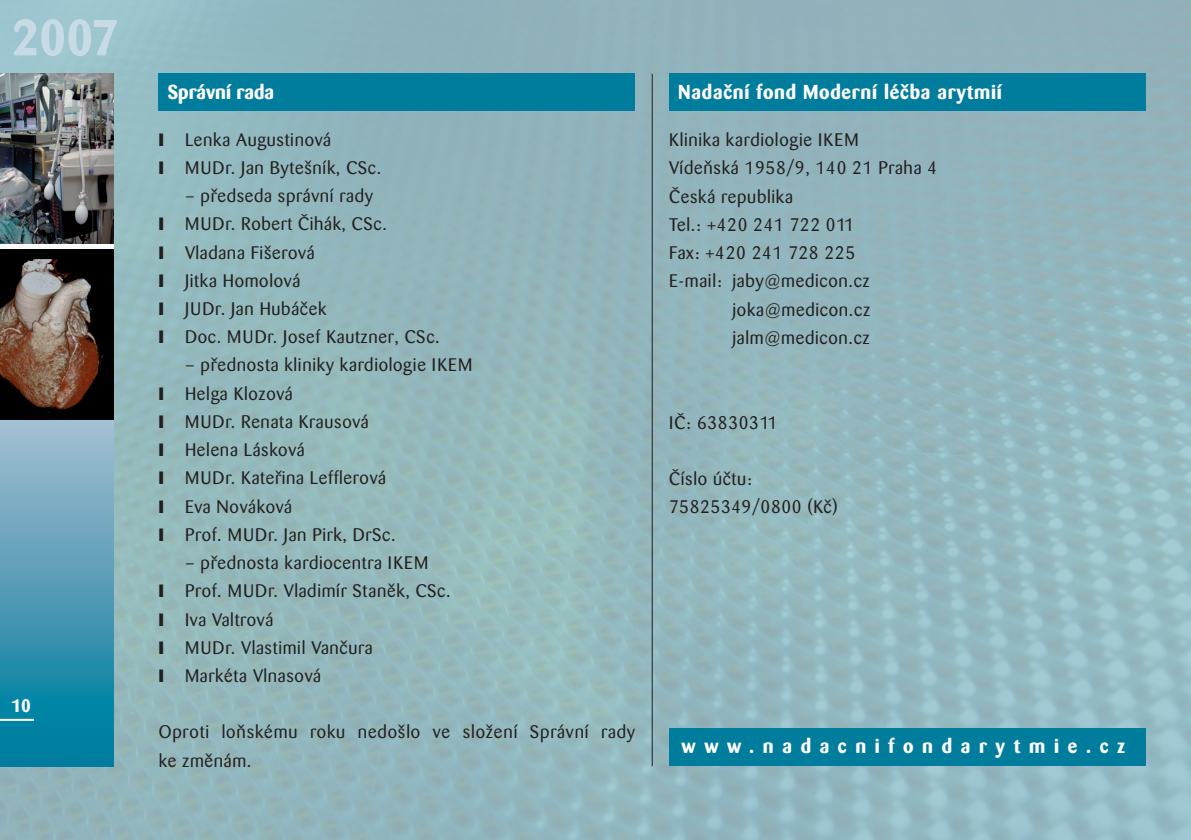
<style>
.page{position:relative;width:1191px;height:840px;background:#fff}
.page>*{position:absolute;margin:0;border:0;box-sizing:border-box;transform-origin:0 0}
.t1{font:700 50px "Barmeno CE";color:#c8dae6}
.t2{font:700 20px "Barmeno CE";letter-spacing:.04em;color:#fff}
.t3{font:700 20px "Barmeno CE";letter-spacing:.435em;color:#fff}
.t4{font:700 20px "Barmeno CE";color:#fff}
.t5{font:18px/28.2px "Barmeno CE";letter-spacing:.035em;color:#231f20}
.t6{font:700 18px "Barmeno CE";color:#fff}
</style>
<div class="page">
<img style="left:0;top:0;width:1191px;height:839px">
<svg style="left:0;top:244px;width:113px;height:521px;background:#509db7"></svg>
<hr style="left:0;top:718px;width:34px;height:2px;background:#fff">
<div style="left:159px;top:74px;width:476px;height:37px;background:#007c9d"></div>
<div style="left:669px;top:727px;width:476px;height:37px;background:#007c9d"></div>
<hr style="left:652px;top:74px;width:1px;height:691px;background:#231f20">
<img style="left:0;top:74px;width:113px;height:170px">
<img style="left:0;top:249px;width:113px;height:171px">
<div style="left:669px;top:74px;width:476px;height:37px;background:#007c9d"></div>
<h1 class="t1" style="left:12px;top:12px;width:108px">2007</h1>
<p class="t6" style="left:11px;top:696px;width:21px">10</p>
<p class="t4" style="left:168px;top:82px;width:108px">Správní rada</p>
<p class="t2" style="left:678px;top:82px;width:325px">Nadační fond Moderní léčba arytmií</p>
<p class="t5" style="left:159px;top:127px;width:224px">❙ Lenka Augustinová<br>❙ MUDr. Jan Bytešník, CSc.</p>
<p class="t5" style="left:159px;top:183px;width:282px;text-indent:26px">– předseda správní rady<br>❙ MUDr. Robert Čihák, CSc.<br>❙ Vladana Fišerová<br>❙ Jitka Homolová<br>❙ JUDr. Jan Hubáček<br>❙ Doc. MUDr. Josef Kautzner, CSc.</p>
<p class="t5" style="left:159px;top:352px;width:315px;text-indent:26px">– přednosta kliniky kardiologie IKEM ❙ Helga Klozová<br>❙ MUDr. Renata Krausová<br>❙ Helena Lásková<br>❙ MUDr. Kateřina Lefflerová<br>❙ Eva Nováková<br>❙ Prof. MUDr. Jan Pirk, DrSc.</p>
<p class="t5" style="left:159px;top:550px;width:293px;text-indent:26px">– přednosta kardiocentra IKEM<br>❙ Prof. MUDr. Vladimír Staněk, CSc. ❙ Iva Valtrová<br>❙ MUDr. Vlastimil Vančura<br>❙ Markéta Vlnasová</p>
<p class="t5" style="left:159px;top:719px;width:478px">Oproti loňskému roku nedošlo ve složení Správní rady ke změnám.</p>
<p class="t5" style="left:669px;top:127px;width:191px">Klinika kardiologie IKEM</p>
<p class="t5" style="left:669px;top:155px;width:269px">Vídeňská 1958/9, 140 21 Praha 4</p>
<p class="t5" style="left:669px;top:184px;width:125px">Česká republika</p>
<p class="t5" style="left:669px;top:212px;width:187px">Tel.: +420 241 722 011</p>
<p class="t5" style="left:669px;top:240px;width:187px">Fax: +420 241 728 225</p>
<p class="t5" style="left:669px;top:268px;width:202px">E-mail: jaby@medicon.cz</p>
<p class="t5" style="left:732px;top:296px;width:139px">joka@medicon.cz</p>
<p class="t5" style="left:732px;top:325px;width:139px">jalm@medicon.cz</p>
<p class="t5" style="left:669px;top:409px;width:110px">IČ: 63830311</p>
<p class="t5" style="left:669px;top:466px;width:170px">Číslo účtu:<br>75825349/0800 (Kč)</p>
<p class="t3" style="left:681px;top:735px;width:445px">www.nadacnifondarytmie.cz</p>
</div>
